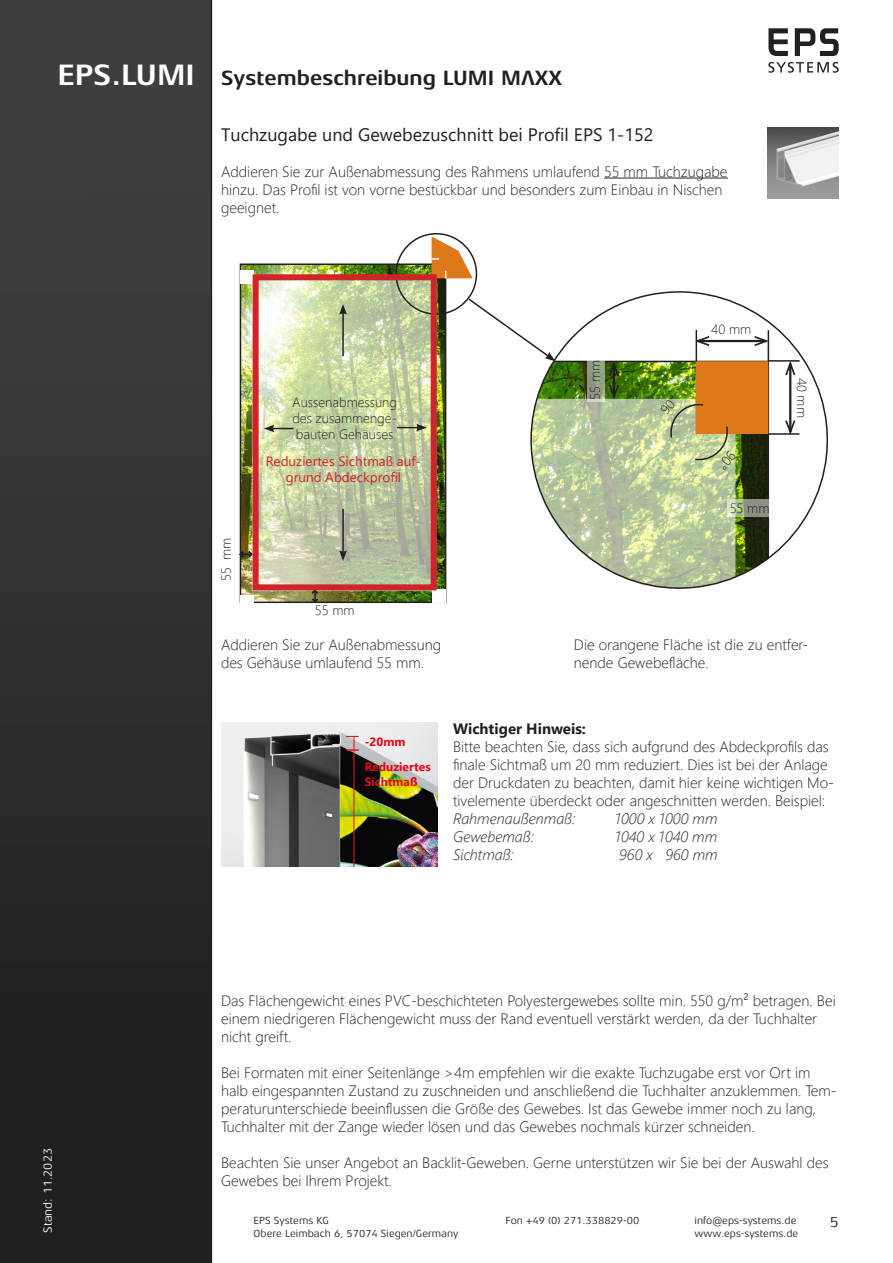
<style>
.page{position:relative;width:893px;height:1263px;background:#fff}
.page>*{position:absolute;margin:0;border:0;box-sizing:border-box;transform-origin:0 0}
.t1{font:700 30px "Aeonis LT Pro";color:#fff}
.t2{font:700 21px "Aeonis LT Pro";color:#231f20}
.t3{font:18px "Segoe UI";color:#231f20}
.t4{font:300 15px/18px "Segoe UI";color:#231f20}
.t5{font:italic 300 15px "Segoe UI";color:#231f20}
.t6{font:700 15px "Segoe UI";color:#231f20}
.t7{font:15px "Aeonis LT Pro";color:#231f20}
.t8{font:300 13.5px/16.2px "Segoe UI";color:#231f20;text-align:justify}
.t9{font:13.5px/16.2px "Segoe UI";color:#d1232a;text-align:center}
.t10{font:700 12px/26px "Segoe UI";color:#e30715}
.t11{font:12px "Aeonis LT Pro";color:#fff}
.t12{font:10.5px "Aeonis LT Pro";color:#231f20}
</style>
<div class="page">
<svg style="left:0;top:0;width:212px;height:1263px;background:#302e2f"></svg>
<svg style="left:768px;top:28px;width:20px;height:28px"></svg>
<svg style="left:795px;top:28px;width:44px;height:28px"></svg>
<svg style="left:768px;top:62px;width:71px;height:11px"></svg>
<hr style="left:604px;top:178px;width:124px;height:1px;background:#231f20">
<img style="left:243px;top:266px;width:200px;height:334px">
<div style="left:240px;top:263px;width:206px;height:340px;border:2px solid #231f20"></div>
<svg style="left:252px;top:281px;width:180px;height:310px;background:#c9d3aa"></svg>
<svg style="left:638px;top:291px;width:190px;height:298px"></svg>
<hr style="left:342px;top:312px;width:2px;height:44px;background:#231f20">
<svg style="left:339px;top:304px;width:8px;height:11px"></svg>
<hr style="left:342px;top:509px;width:2px;height:44px;background:#231f20">
<svg style="left:339px;top:550px;width:8px;height:11px"></svg>
<svg style="left:397px;top:424px;width:30px;height:7px"></svg>
<svg style="left:431px;top:235px;width:42px;height:45px"></svg>
<svg style="left:264px;top:425px;width:29px;height:7px"></svg>
<div style="left:240px;top:270px;width:14px;height:14px;background:#fff"></div>
<div style="left:432px;top:589px;width:14px;height:13px;background:#fff"></div>
<div style="left:240px;top:595px;width:14px;height:13px;background:#fff"></div>
<div style="left:395px;top:233px;width:82px;height:82px;border:2px solid #231f20;border-radius:50%"></div>
<hr style="left:768px;top:360px;width:32px;height:2px;background:#231f20">
<hr style="left:768px;top:433px;width:31px;height:2px;background:#231f20">
<div style="left:728px;top:500px;width:45px;height:17px;background:#fff"></div>
<hr style="left:789px;top:363px;width:2px;height:69px;background:#231f20">
<svg style="left:784px;top:418px;width:13px;height:19px"></svg>
<svg style="left:784px;top:358px;width:13px;height:19px"></svg>
<svg style="left:311px;top:590px;width:8px;height:14px"></svg>
<svg style="left:239px;top:551px;width:14px;height:10px"></svg>
<img style="left:767px;top:128px;width:72px;height:70px">
<div style="left:253px;top:274px;width:184px;height:316px;border:6px solid #d1232a"></div>
<img style="left:221px;top:723px;width:216px;height:144px">
<hr style="left:353px;top:750px;width:1px;height:116px;background:#d1232a">
<svg style="left:346px;top:736px;width:13px;height:15px"></svg>
<svg style="left:467px;top:297px;width:305px;height:291px"></svg>
<h1 class="t1" style="left:57px;top:58px;width:139px">EPS.LUMI</h1>
<h2 class="t2" style="left:221px;top:66px;width:343px">Systembeschreibung LUMI MAXX</h2>
<p class="t3" style="left:221px;top:117px;width:434px">Tuchzugabe und Gewebezuschnitt bei Profil EPS 1-152</p>
<p class="t4" style="left:221px;top:161px;width:508px">Addieren Sie zur Außenabmessung des Rahmens umlaufend 55 mm Tuchzugabe hinzu. Das Profil ist von vorne bestückbar und besonders zum Einbau in Nischen geeignet.</p>
<p class="t8" style="left:217px;top:581px;width:45px;rotate:-90deg">55 mm</p>
<p class="t8" style="left:292px;top:393px;width:106px">Aussenabmessung des zusammenge&shy;bauten Gehäuses</p>
<p class="t9" style="left:266px;top:452px;width:157px">Reduziertes Sichtmaß auf&shy;grund Abdeckprofil</p>
<p class="t8" style="left:315px;top:601px;width:41px">55 mm</p>
<p class="t8" style="left:586px;top:400px;width:41px;rotate:-90deg">55 mm</p>
<p class="t8" style="left:711px;top:320px;width:42px">40 mm</p>
<p class="t8" style="left:811px;top:378px;width:42px;rotate:90deg">40 mm</p>
<p class="t8" style="left:730px;top:498px;width:41px">55 mm</p>
<p class="t4" style="left:221px;top:635px;width:222px">Addieren Sie zur Außenabmessung des Gehäuse umlaufend 55 mm.</p>
<p class="t4" style="left:574px;top:635px;width:236px">Die orangene Fläche ist die zu entfer&shy;nende Gewebefläche.</p>
<p class="t10" style="left:365px;top:727px;width:67px">-20mm<br>Reduziertes</p>
<p class="t10" style="left:365px;top:768px;width:54px">Sichtmaß</p>
<p class="t6" style="left:453px;top:714px;width:134px">Wichtiger Hinweis:</p>
<p class="t4" style="left:453px;top:736px;width:383px">Bitte beachten Sie, dass sich aufgrund des Abdeckprofils das finale Sichtmaß um 20 mm reduziert. Dies ist bei der Anlage der Druckdaten zu beachten, damit hier keine wichtigen Mo&shy;tivelemente überdeckt oder angeschnitten werden. Beispiel:</p>
<p class="t5" style="left:453px;top:804px;width:124px">Rahmenaußenmaß:</p>
<p class="t5" style="left:615px;top:804px;width:104px">1000 x 1000 mm</p>
<p class="t5" style="left:453px;top:822px;width:83px">Gewebemaß:</p>
<p class="t5" style="left:615px;top:822px;width:104px">1040 x 1040 mm</p>
<p class="t5" style="left:453px;top:840px;width:62px">Sichtmaß:</p>
<p class="t5" style="left:619px;top:840px;width:100px">960 x 960 mm</p>
<p class="t11" style="left:41px;top:1233px;width:86px;rotate:-90deg">Stand: 11.2023</p>
<p class="t4" style="left:221px;top:990px;width:616px">Das Flächengewicht eines PVC-beschichteten Polyestergewebes sollte min. 550 g/m² betragen. Bei einem niedrigeren Flächengewicht muss der Rand eventuell verstärkt werden, da der Tuchhalter nicht greift.</p>
<p class="t4" style="left:221px;top:1062px;width:617px">Bei Formaten mit einer Seitenlänge &gt;4m empfehlen wir die exakte Tuchzugabe erst vor Ort im halb eingespannten Zustand zu zuschneiden und anschließend die Tuchhalter anzuklemmen. Tem&shy;peraturunterschiede beeinflussen die Größe des Gewebes. Ist das Gewebe immer noch zu lang, Tuchhalter mit der Zange wieder lösen und das Gewebes nochmals kürzer schneiden.</p>
<p class="t4" style="left:221px;top:1152px;width:609px">Beachten Sie unser Angebot an Backlit-Geweben. Gerne unterstützen wir Sie bei der Auswahl des<br>Gewebes bei Ihrem Projekt.</p>
<p class="t12" style="left:254px;top:1215px;width:77px">EPS Systems KG</p>
<p class="t12" style="left:506px;top:1215px;width:135px">Fon +49 (0) 271.338829-00</p>
<p class="t12" style="left:695px;top:1215px;width:103px">info@eps-systems.de</p>
<p class="t12" style="left:254px;top:1227px;width:206px">Obere Leimbach 6, 57074 Siegen/Germany</p>
<p class="t12" style="left:695px;top:1227px;width:105px">www.eps-systems.de</p>
<p class="t7" style="left:830px;top:1214px;width:10px">5</p>
</div>
